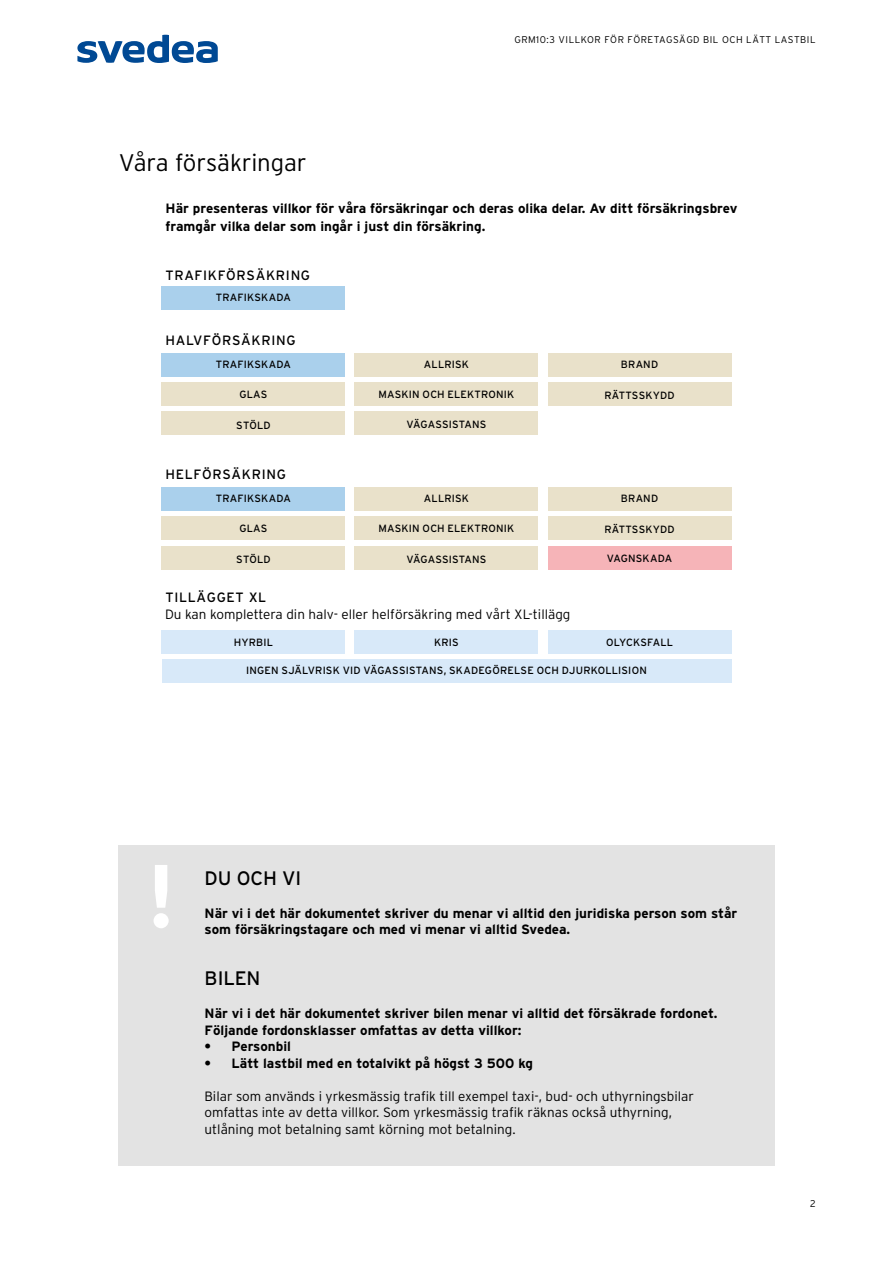
<style>
.page{position:relative;width:893px;height:1263px;background:#fff}
.page>*{position:absolute;margin:0;border:0;box-sizing:border-box;transform-origin:0 0}
.t1{font:700 89.1px "Interstate";color:#fff}
.t2{font:300 24px "Interstate";letter-spacing:-.01em;color:#000}
.t3{font:19.5px "Interstate";letter-spacing:-.01em;color:#000}
.t4{font:700 13.5px/16.5px "Interstate";color:#000}
.t5{font:300 13.5px/16.5px "Interstate";color:#000}
.t6{font:13.5px "Interstate";letter-spacing:.05em;color:#000}
.t7{font:10.5px "Interstate";letter-spacing:.015em;color:#000}
.t8{font:300 9.75px "Interstate";letter-spacing:.05em;color:#000}
</style>
<div class="page">
<svg style="left:77px;top:35px;width:141px;height:28px"></svg>
<div style="left:162px;top:286px;width:183px;height:23px;background:#aad0ec"></div>
<div style="left:162px;top:353px;width:183px;height:23px;background:#aad0ec"></div>
<div style="left:162px;top:487px;width:183px;height:24px;background:#aad0ec"></div>
<div style="left:162px;top:631px;width:183px;height:23px;background:#d8e9f9"></div>
<div style="left:355px;top:353px;width:183px;height:23px;background:#e9e1ca"></div>
<div style="left:355px;top:487px;width:183px;height:24px;background:#e9e1ca"></div>
<div style="left:355px;top:631px;width:183px;height:23px;background:#d8e9f9"></div>
<div style="left:162px;top:382px;width:183px;height:23px;background:#e9e1ca"></div>
<div style="left:162px;top:516px;width:183px;height:24px;background:#e9e1ca"></div>
<div style="left:162px;top:412px;width:183px;height:23px;background:#e9e1ca"></div>
<div style="left:162px;top:546px;width:183px;height:23px;background:#e9e1ca"></div>
<div style="left:548px;top:353px;width:183px;height:23px;background:#e9e1ca"></div>
<div style="left:548px;top:487px;width:183px;height:24px;background:#e9e1ca"></div>
<div style="left:548px;top:631px;width:183px;height:23px;background:#d8e9f9"></div>
<div style="left:355px;top:382px;width:183px;height:23px;background:#e9e1ca"></div>
<div style="left:355px;top:516px;width:183px;height:24px;background:#e9e1ca"></div>
<div style="left:548px;top:546px;width:183px;height:23px;background:#f6b4b8"></div>
<div style="left:355px;top:412px;width:183px;height:23px;background:#e9e1ca"></div>
<div style="left:355px;top:546px;width:183px;height:23px;background:#e9e1ca"></div>
<div style="left:162px;top:660px;width:569px;height:23px;background:#d8e9f9"></div>
<div style="left:548px;top:382px;width:183px;height:23px;background:#e9e1ca"></div>
<div style="left:548px;top:516px;width:183px;height:24px;background:#e9e1ca"></div>
<div style="left:118px;top:845px;width:657px;height:321px;background:#e3e3e3"></div>
<p class="t8" style="left:514px;top:33px;width:303px">GRM10:3 VILLKOR FÖR FÖRETAGSÄGD BIL OCH LÄTT LASTBIL</p>
<h2 class="t2" style="left:119px;top:148px;width:189px">Våra försäkringar</h2>
<p class="t4" style="left:166px;top:199px;width:573px;line-height:18px">Här presenteras villkor för våra försäkringar och deras olika delar. Av ditt försäkringsbrev framgår vilka delar som ingår i just din försäkring.</p>
<p class="t6" style="left:166px;top:267px;width:146px">TRAFIKFÖRSÄKRING</p>
<p class="t7" style="left:216px;top:291px;width:76px">TRAFIKSKADA</p>
<p class="t6" style="left:166px;top:333px;width:132px">HALVFÖRSÄKRING</p>
<p class="t7" style="left:216px;top:358px;width:76px">TRAFIKSKADA</p>
<p class="t7" style="left:239px;top:388px;width:30px">GLAS</p>
<p class="t7" style="left:236px;top:419px;width:36px">STÖLD</p>
<p class="t6" style="left:166px;top:467px;width:122px">HELFÖRSÄKRING</p>
<p class="t7" style="left:216px;top:492px;width:76px">TRAFIKSKADA</p>
<p class="t7" style="left:239px;top:522px;width:30px">GLAS</p>
<p class="t7" style="left:236px;top:553px;width:36px">STÖLD</p>
<p class="t6" style="left:166px;top:590px;width:102px">TILLÄGGET XL</p>
<p class="t7" style="left:424px;top:358px;width:47px">ALLRISK</p>
<p class="t7" style="left:379px;top:388px;width:137px">MASKIN OCH ELEKTRONIK</p>
<p class="t7" style="left:406px;top:419px;width:81px">VÄGASSISTANS</p>
<p class="t7" style="left:424px;top:492px;width:47px">ALLRISK</p>
<p class="t7" style="left:379px;top:522px;width:137px">MASKIN OCH ELEKTRONIK</p>
<p class="t7" style="left:406px;top:553px;width:81px">VÄGASSISTANS</p>
<p class="t5" style="left:165px;top:606px;width:407px">Du kan komplettera din halv- eller helförsäkring med vårt XL-tillägg</p>
<p class="t7" style="left:234px;top:636px;width:41px">HYRBIL</p>
<p class="t7" style="left:434px;top:636px;width:26px">KRIS</p>
<p class="t7" style="left:621px;top:358px;width:39px">BRAND</p>
<p class="t7" style="left:604px;top:389px;width:72px">RÄTTSSKYDD</p>
<p class="t7" style="left:621px;top:492px;width:39px">BRAND</p>
<p class="t7" style="left:604px;top:524px;width:72px">RÄTTSSKYDD</p>
<p class="t7" style="left:607px;top:552px;width:67px">VAGNSKADA</p>
<p class="t7" style="left:606px;top:636px;width:68px">OLYCKSFALL</p>
<p class="t7" style="left:246px;top:665px;width:402px">INGEN SJÄLVRISK VID VÄGASSISTANS, SKADEGÖRELSE OCH DJURKOLLISION</p>
<h1 class="t1" style="left:146px;top:842px;width:32px">!</h1>
<h3 class="t3" style="left:205px;top:867px;width:98px">DU OCH VI</h3>
<p class="t4" style="left:205px;top:904px;width:534px">När vi i det här dokumentet skriver du menar vi alltid den juridiska person som står som försäkringstagare och med vi menar vi alltid Svedea.</p>
<h3 class="t3" style="left:205px;top:967px;width:57px">BILEN</h3>
<p class="t4" style="left:205px;top:1005px;width:514px">När vi i det här dokumentet skriver bilen menar vi alltid det försäkrade fordonet.<br>Följande fordonsklasser omfattas av detta villkor:</p>
<p class="t4" style="left:205px;top:1038px;width:88px">• Personbil</p>
<p class="t4" style="left:205px;top:1054px;width:330px">• Lätt lastbil med en totalvikt på högst 3 500 kg</p>
<p class="t5" style="left:205px;top:1087px;width:491px">Bilar som används i yrkesmässig trafik till exempel taxi-, bud- och uthyrningsbilar omfattas inte av detta villkor. Som yrkesmässig trafik räknas också uthyrning, utlåning mot betalning samt körning mot betalning.</p>
<p class="t8" style="left:810px;top:1198px;width:7px">2</p>
</div>
